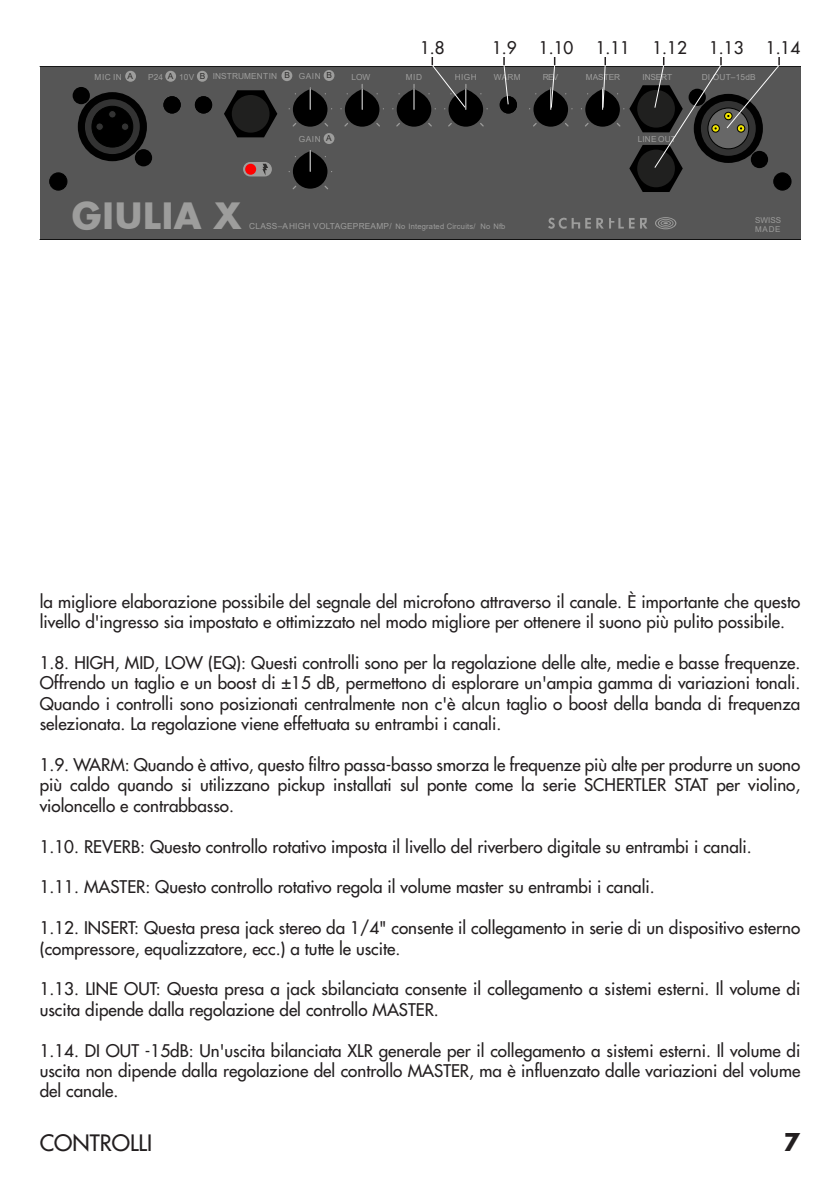
<style>
.page{position:relative;width:840px;height:1191px;background:#fff}
.page>*{position:absolute;margin:0;border:0;box-sizing:border-box;transform-origin:0 0}
.t1{font:700 35.4px "Futura";letter-spacing:.025em;color:#9d9d9c}
.t2{font:700 24px "Futura";color:#231f20}
.t3{font:500 22px "Futura Std";color:#231f20}
.t4{font:500 17px/20.4px "Futura Std";color:#231f20}
.t5{font:8.4px "Arial";letter-spacing:.01em;color:#9d9d9c}
.t6{font:8px/8.6px "Arial";letter-spacing:.005em;color:#9d9d9c}
.t7{font:7.6px "Arial";letter-spacing:.025em;color:#9d9d9c}
.s1{color:#2e2d2c}
.s2{font-size:8.4px}
</style>
<div class="page">
<div style="left:40px;top:66px;width:759px;height:174px;background:#565656"></div>
<hr style="left:40px;top:239px;width:759px;height:1px;background:#000">
<div style="left:50px;top:173px;width:17px;height:17px;background:#000;border-radius:50%"></div>
<div style="left:49px;top:173px;width:18px;height:17px;border:1px solid #000;border-radius:50%"></div>
<div style="left:773px;top:173px;width:17px;height:17px;background:#000;border-radius:50%"></div>
<div style="left:773px;top:173px;width:17px;height:17px;border:1px solid #000;border-radius:50%"></div>
<svg style="left:548px;top:217px;width:128px;height:12px"></svg>
<div style="left:323px;top:70px;width:11px;height:11px;background:#9d9d9c;border-radius:50%"></div>
<div style="left:125px;top:71px;width:11px;height:11px;background:#9d9d9c;border-radius:50%"></div>
<div style="left:323px;top:133px;width:11px;height:11px;background:#9d9d9c;border-radius:50%"></div>
<div style="left:165px;top:71px;width:11px;height:11px;background:#9d9d9c;border-radius:50%"></div>
<div style="left:197px;top:71px;width:10px;height:11px;background:#9d9d9c;border-radius:50%"></div>
<div style="left:281px;top:70px;width:11px;height:11px;background:#9d9d9c;border-radius:50%"></div>
<div style="left:243px;top:162px;width:29px;height:14px;background:#9d9d9c;border-radius:7px"></div>
<svg style="left:262px;top:164px;width:6px;height:11px"></svg>
<div style="left:245px;top:164px;width:11px;height:11px;background:#f00;border-radius:50%"></div>
<hr style="left:40px;top:259px;width:759px;height:1px;background:#000">
<hr style="left:40px;top:66px;width:759px;height:1px;background:#000">
<div style="left:195px;top:96px;width:17px;height:17px;background:#000;border-radius:50%"></div>
<div style="left:163px;top:96px;width:18px;height:17px;background:#000;border-radius:50%"></div>
<div style="left:499px;top:96px;width:17px;height:17px;background:#000;border-radius:50%"></div>
<svg style="left:224px;top:90px;width:53px;height:47px"></svg>
<div style="left:232px;top:95px;width:37px;height:38px;background:#20201f;border-radius:50%"></div>
<div style="left:73px;top:87px;width:17px;height:17px;background:#010101;border-radius:50%"></div>
<div style="left:135px;top:149px;width:17px;height:17px;background:#010101;border-radius:50%"></div>
<div style="left:78px;top:92px;width:69px;height:69px;background:#010101;border-radius:50%"></div>
<div style="left:85px;top:99px;width:55px;height:55px;background:#333;border-radius:50%"></div>
<div style="left:92px;top:106px;width:41px;height:41px;background:#000;border-radius:50%"></div>
<div style="left:92px;top:106px;width:41px;height:41px;border:1px solid #000100;border-radius:50%"></div>
<div style="left:121px;top:123px;width:8px;height:7px;background:#333;border-radius:50%"></div>
<div style="left:121px;top:123px;width:8px;height:8px;border:1px solid #000100;border-radius:50%"></div>
<div style="left:96px;top:123px;width:7px;height:7px;background:#333;border-radius:50%"></div>
<div style="left:96px;top:123px;width:7px;height:8px;border:1px solid #000100;border-radius:50%"></div>
<div style="left:109px;top:110px;width:7px;height:8px;background:#333;border-radius:50%"></div>
<div style="left:108px;top:110px;width:8px;height:8px;border:1px solid #000100;border-radius:50%"></div>
<div style="left:293px;top:89px;width:34px;height:38px;background:#000;border-radius:17px"></div>
<svg style="left:309px;top:87px;width:2px;height:22px"></svg>
<div style="left:345px;top:89px;width:34px;height:38px;background:#000;border-radius:17px"></div>
<svg style="left:361px;top:84px;width:1px;height:25px"></svg>
<div style="left:293px;top:151px;width:34px;height:38px;background:#000;border-radius:17px"></div>
<svg style="left:309px;top:150px;width:2px;height:21px"></svg>
<div style="left:396px;top:89px;width:35px;height:38px;background:#000;border-radius:17px"></div>
<svg style="left:413px;top:84px;width:1px;height:25px"></svg>
<div style="left:448px;top:89px;width:35px;height:38px;background:#000;border-radius:17px"></div>
<div style="left:533px;top:89px;width:34px;height:38px;background:#000;border-radius:17px"></div>
<div style="left:585px;top:89px;width:34px;height:38px;background:#000;border-radius:17px"></div>
<svg style="left:428px;top:57px;width:38px;height:52px"></svg>
<svg style="left:502px;top:57px;width:7px;height:48px"></svg>
<svg style="left:550px;top:57px;width:5px;height:52px"></svg>
<svg style="left:601px;top:57px;width:5px;height:52px"></svg>
<svg style="left:616px;top:57px;width:164px;height:135px"></svg>
<p class="t4" style="left:420px;top:39px;width:26px">1.8</p>
<p class="t4" style="left:492px;top:39px;width:26px">1.9</p>
<p class="t4" style="left:538px;top:39px;width:36px">1.10</p>
<p class="t4" style="left:595px;top:39px;width:36px">1.11</p>
<p class="t4" style="left:652px;top:39px;width:36px">1.12</p>
<p class="t4" style="left:708px;top:39px;width:36px">1.13</p>
<p class="t4" style="left:765px;top:39px;width:36px">1.14</p>
<p class="t5" style="left:95px;top:73px;width:40px">MIC IN <span class="s1">A</span></p>
<p class="t5" style="left:298px;top:73px;width:35px">GAIN <span class="s1">B</span></p>
<p class="t5" style="left:148px;top:73px;width:143px">P24 <span class="s1">A</span> 10V <span class="s1">B</span> INSTRUMENTIN <span class="s1">B</span></p>
<p class="t5" style="left:351px;top:74px;width:20px">LOW</p>
<p class="t5" style="left:405px;top:74px;width:18px">MID</p>
<p class="t5" style="left:454px;top:74px;width:23px">HIGH</p>
<p class="t5" style="left:493px;top:74px;width:28px">WARM</p>
<p class="t5" style="left:542px;top:74px;width:17px">REV</p>
<p class="t5" style="left:585px;top:74px;width:36px">MASTER</p>
<p class="t5" style="left:642px;top:74px;width:31px">INSERT</p>
<p class="t5" style="left:298px;top:136px;width:34px">GAIN <span class="s1">A</span></p>
<p class="t5" style="left:637px;top:136px;width:40px">LINE OUT</p>
<p class="t5" style="left:701px;top:74px;width:55px">DI OUT–15dB</p>
<h1 class="t1" style="left:72px;top:200px;width:171px">GIULIA X</h1>
<p class="t7" style="left:249px;top:224px;width:257px"><span class="s2">CLASS–AHIGH VOLTAGEPREAMP/</span> No Integrated Circuits/ No Nfb</p>
<p class="t6" style="left:754px;top:217px;width:27px">SWISS<br>MADE</p>
<p class="t4" style="left:40px;top:592px;width:761px">la migliore elaborazione possibile del segnale del microfono attraverso il canale. È importante che questo livello d'ingresso sia impostato e ottimizzato nel modo migliore per ottenere il suono più pulito possibile.</p>
<p class="t4" style="left:40px;top:653px;width:761px;text-align:justify">1.8. HIGH, MID, LOW (EQ): Questi controlli sono per la regolazione delle alte, medie e basse frequenze.<br>Offrendo un taglio e un boost di ±15 dB, permettono di esplorare un'ampia gamma di variazioni tonali.<br>Quando i controlli sono posizionati centralmente non c'è alcun taglio o boost della banda di frequenza selezionata. La regolazione viene effettuata su entrambi i canali.</p>
<p class="t4" style="left:40px;top:755px;width:761px;text-align:justify">1.9. WARM: Quando è attivo, questo filtro passa-basso smorza le frequenze più alte per produrre un suono più caldo quando si utilizzano pickup installati sul ponte come la serie SCHERTLER STAT per violino, violoncello e contrabbasso.</p>
<p class="t4" style="left:40px;top:836px;width:713px">1.10. REVERB: Questo controllo rotativo imposta il livello del riverbero digitale su entrambi i canali.</p>
<p class="t4" style="left:40px;top:877px;width:616px">1.11. MASTER: Questo controllo rotativo regola il volume master su entrambi i canali.</p>
<p class="t4" style="left:40px;top:918px;width:761px">1.12. INSERT: Questa presa jack stereo da 1/4" consente il collegamento in serie di un dispositivo esterno (compressore, equalizzatore, ecc.) a tutte le uscite.</p>
<p class="t4" style="left:40px;top:979px;width:761px">1.13. LINE OUT: Questa presa a jack sbilanciata consente il collegamento a sistemi esterni. Il volume di uscita dipende dalla regolazione del controllo MASTER.</p>
<p class="t4" style="left:40px;top:1040px;width:761px;text-align:justify">1.14. DI OUT -15dB: Un'uscita bilanciata XLR generale per il collegamento a sistemi esterni. Il volume di uscita non dipende dalla regolazione del controllo MASTER, ma è influenzato dalle variazioni del volume del canale.</p>
<p class="t3" style="left:40px;top:1133px;width:114px">CONTROLLI</p>
<h2 class="t2" style="left:783px;top:1131px;width:18px">7</h2>
</div>
